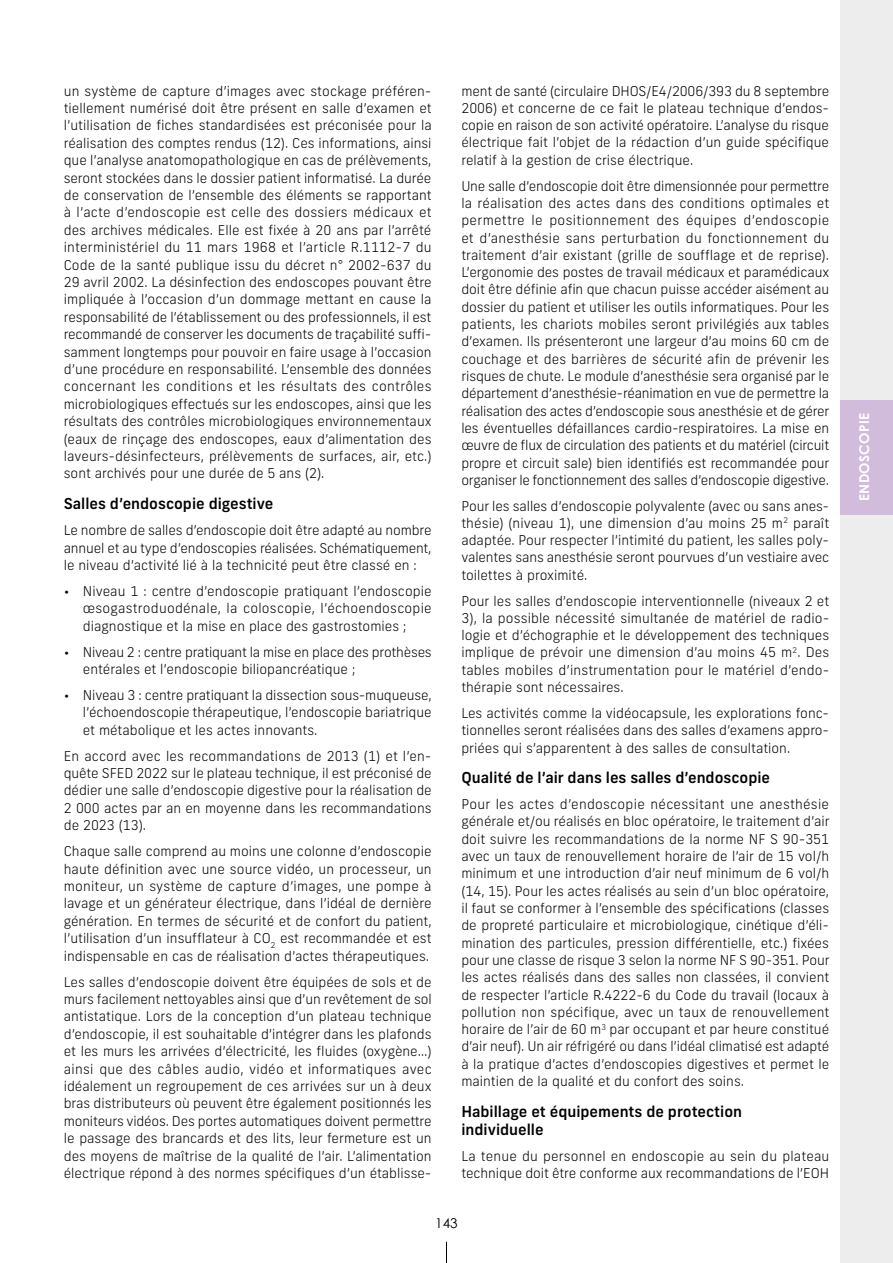
<style>
.page{position:relative;width:893px;height:1263px;background:#fff}
.page>*{position:absolute;margin:0;border:0;box-sizing:border-box;transform-origin:0 0}
.t1{font:500 15px/18px "New Frank";color:#000}
.t2{font:300 13.5px/17.4px "New Frank";color:#000;text-align:justify}
.t3{font:700 13.5px "Century Gothic";letter-spacing:.02em;color:#fff}
.t4{font:13.5px "Century Gothic";color:#000}
</style>
<div class="page">
<svg style="left:446px;top:1242px;width:1px;height:21px"></svg>
<div style="left:840px;top:0;width:53px;height:1263px;background:#ededed"></div>
<div style="left:840px;top:400px;width:53px;height:114px;background:#d1bcdc"></div>
<p class="t2" style="left:64px;top:82px;width:369px">un système de capture d’images avec stockage préféren&shy;tiellement numérisé doit être présent en salle d’examen et l’utilisation de fiches standardisées est préconisée pour la réalisation des comptes rendus (12). Ces informations, ainsi que l’analyse anatomopathologique en cas de prélèvements, seront stockées dans le dossier patient informatisé. La durée de conservation de l’ensemble des éléments se rapportant à l’acte d’endoscopie est celle des dossiers médicaux et des archives médicales. Elle est fixée à 20 ans par l’arrêté interministériel du 11 mars 1968 et l’article R.1112-7 du Code de la santé publique issu du décret n° 2002-637 du 29 avril 2002. La désinfection des endoscopes pouvant être impliquée à l’occasion d’un dommage mettant en cause la responsabilité de l’établissement ou des professionnels, il est recommandé de conserver les documents de traçabilité suffi&shy;samment longtemps pour pouvoir en faire usage à l’occasion d’une procédure en responsabilité. L’ensemble des données concernant les conditions et les résultats des contrôles microbiologiques effectués sur les endoscopes, ainsi que les résultats des contrôles microbiologiques environnementaux (eaux de rinçage des endoscopes, eaux d’alimentation des laveurs-désinfecteurs, prélèvements de surfaces, air, etc.) sont archivés pour une durée de 5 ans (2).</p>
<p class="t1" style="left:64px;top:495px;width:211px">Salles d’endoscopie digestive</p>
<p class="t2" style="left:64px;top:522px;width:369px">Le nombre de salles d’endoscopie doit être adapté au nombre annuel et au type d’endoscopies réalisées. Schématiquement, le niveau d’activité lié à la technicité peut être classé en :</p>
<p class="t2" style="left:83px;top:582px;width:350px;text-indent:-19px">• Niveau 1 : centre d’endoscopie pratiquant l’endoscopie œsogastroduodénale, la coloscopie, l’échoendoscopie diagnostique et la mise en place des gastrostomies ;</p>
<p class="t2" style="left:83px;top:643px;width:350px;text-indent:-19px">• Niveau 2 : centre pratiquant la mise en place des prothèses entérales et l’endoscopie biliopancréatique ;</p>
<p class="t2" style="left:83px;top:686px;width:350px;text-indent:-19px">• Niveau 3 : centre pratiquant la dissection sous-muqueuse, l’échoendoscopie thérapeutique, l’endoscopie bariatrique et métabolique et les actes innovants.</p>
<p class="t2" style="left:64px;top:747px;width:369px">En accord avec les recommandations de 2013 (1) et l’en&shy;quête SFED 2022 sur le plateau technique, il est préconisé de dédier une salle d’endoscopie digestive pour la réalisation de 2 000 actes par an en moyenne dans les recommandations de 2023 (13).</p>
<p class="t2" style="left:64px;top:843px;width:369px">Chaque salle comprend au moins une colonne d’endoscopie haute définition avec une source vidéo, un processeur, un moniteur, un système de capture d’images, une pompe à lavage et un générateur électrique, dans l’idéal de dernière génération. En termes de sécurité et de confort du patient, l’utilisation d’un insufflateur à CO<sub>2</sub> est recommandée et est indispensable en cas de réalisation d’actes thérapeutiques.</p>
<p class="t2" style="left:64px;top:973px;width:369px">Les salles d’endoscopie doivent être équipées de sols et de murs facilement nettoyables ainsi que d’un revêtement de sol antistatique. Lors de la conception d’un plateau technique d’endoscopie, il est souhaitable d’intégrer dans les plafonds et les murs les arrivées d’électricité, les fluides (oxygène…) ainsi que des câbles audio, vidéo et informatiques avec idéalement un regroupement de ces arrivées sur un à deux bras distributeurs où peuvent être également positionnés les moniteurs vidéos. Des portes automatiques doivent permettre le passage des brancards et des lits, leur fermeture est un des moyens de maîtrise de la qualité de l’air. L’alimentation électrique répond à des normes spécifiques d’un établisse-</p>
<p class="t2" style="left:461px;top:82px;width:369px">ment de santé (circulaire DHOS/E4/2006/393 du 8 septembre 2006) et concerne de ce fait le plateau technique d’endos&shy;copie en raison de son activité opératoire. L’analyse du risque électrique fait l’objet de la rédaction d’un guide spécifique relatif à la gestion de crise électrique.</p>
<p class="t2" style="left:461px;top:177px;width:370px">Une salle d’endoscopie doit être dimensionnée pour permettre la réalisation des actes dans des conditions optimales et permettre le positionnement des équipes d’endoscopie et d’anesthésie sans perturbation du fonctionnement du traitement d’air existant (grille de soufflage et de reprise).<br>L’ergonomie des postes de travail médicaux et paramédicaux doit être définie afin que chacun puisse accéder aisément au dossier du patient et utiliser les outils informatiques. Pour les patients, les chariots mobiles seront privilégiés aux tables d’examen. Ils présenteront une largeur d’au moins 60 cm de couchage et des barrières de sécurité afin de prévenir les risques de chute. Le module d’anesthésie sera organisé par le département d’anesthésie-réanimation en vue de permettre la réalisation des actes d’endoscopie sous anesthésie et de gérer les éventuelles défaillances cardio-respiratoires. La mise en œuvre de flux de circulation des patients et du matériel (circuit propre et circuit sale) bien identifiés est recommandée pour organiser le fonctionnement des salles d’endoscopie digestive.</p>
<p class="t2" style="left:461px;top:497px;width:369px">Pour les salles d’endoscopie polyvalente (avec ou sans anes&shy;thésie) (niveau 1), une dimension d’au moins 25 m<sup>2</sup> paraît adaptée. Pour respecter l’intimité du patient, les salles poly&shy;valentes sans anesthésie seront pourvues d’un vestiaire avec toilettes à proximité.</p>
<p class="t2" style="left:461px;top:592px;width:370px">Pour les salles d’endoscopie interventionnelle (niveaux 2 et 3), la possible nécessité simultanée de matériel de radio&shy;logie et d’échographie et le développement des techniques implique de prévoir une dimension d’au moins 45 m<sup>2</sup>. Des tables mobiles d’instrumentation pour le matériel d’endo&shy;thérapie sont nécessaires.</p>
<p class="t2" style="left:461px;top:704px;width:369px">Les activités comme la vidéocapsule, les explorations fonc&shy;tionnelles seront réalisées dans des salles d’examens appro&shy;priées qui s’apparentent à des salles de consultation.</p>
<p class="t1" style="left:461px;top:769px;width:310px">Qualité de l’air dans les salles d’endoscopie</p>
<p class="t2" style="left:461px;top:796px;width:370px">Pour les actes d’endoscopie nécessitant une anesthésie générale et/ou réalisés en bloc opératoire, le traitement d’air doit suivre les recommandations de la norme NF S 90-351 avec un taux de renouvellement horaire de l’air de 15 vol/h minimum et une introduction d’air neuf minimum de 6 vol/h (14, 15). Pour les actes réalisés au sein d’un bloc opératoire, il faut se conformer à l’ensemble des spécifications (classes de propreté particulaire et microbiologique, cinétique d’éli&shy;mination des particules, pression différentielle, etc.) fixées pour une classe de risque 3 selon la norme NF S 90-351. Pour les actes réalisés dans des salles non classées, il convient de respecter l’article R.4222-6 du Code du travail (locaux à pollution non spécifique, avec un taux de renouvellement horaire de l’air de 60 m<sup>3</sup> par occupant et par heure constitué d’air neuf). Un air réfrigéré ou dans l’idéal climatisé est adapté à la pratique d’actes d’endoscopies digestives et permet le maintien de la qualité et du confort des soins.</p>
<p class="t1" style="left:461px;top:1102px;width:282px">Habillage et équipements de protection individuelle</p>
<p class="t2" style="left:461px;top:1147px;width:369px">La tenue du personnel en endoscopie au sein du plateau technique doit être conforme aux recommandations de l’EOH</p>
<p class="t4" style="left:435px;top:1214px;width:24px">143</p>
<p class="t3" style="left:854px;top:501px;width:89px;rotate:-90deg">ENDOSCOPIE</p>
</div>
